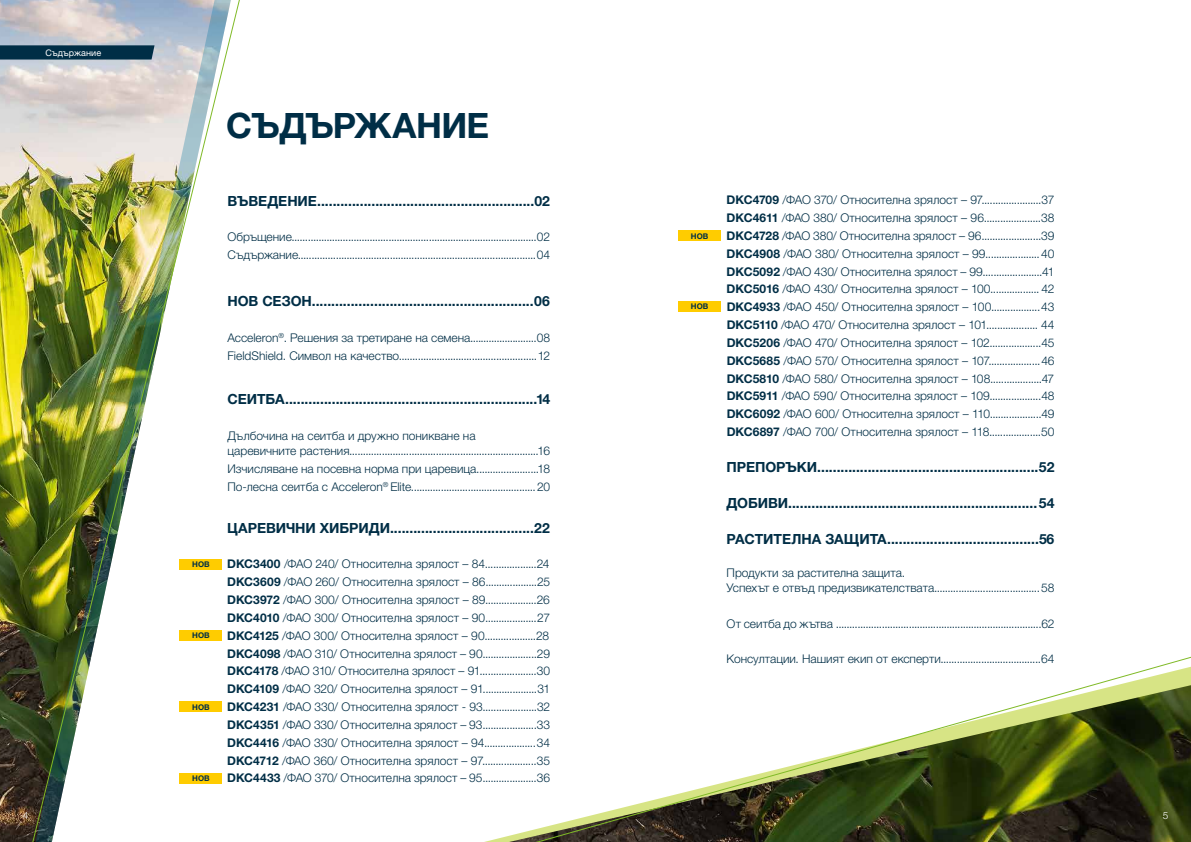
<style>
.page{position:relative;width:1191px;height:842px;background:#fff}
.page>*{position:absolute;margin:0;border:0;box-sizing:border-box;transform-origin:0 0}
.t1{font:700 35px "Helvetica Neue LTW1 G";letter-spacing:-.02em;color:#002e46}
.t2{font:700 14px "Helvetica Neue LTW1 G";letter-spacing:-.005em;color:#002e46}
.t3{font:300 12px/17.8px "Helvetica Neue LTW1 G";color:#002e46}
.t4{font:300 10px "Helvetica Neue LTW1 G";color:#fff}
.t5{font:9px "Helvetica Neue OT";letter-spacing:.01em;color:#fff}
.t6{font:700 7.8px "Helvetica Neue LTW1 G";letter-spacing:.01em;color:#002e46}
.s1{font-weight:700}
</style>
<div class="page">
<img style="left:0;top:0;width:506px;height:842px">
<svg style="left:0;top:45px;width:29px;height:15px"></svg>
<img style="left:29px;top:0;width:215px;height:842px">
<svg style="left:506px;top:656px;width:685px;height:186px"></svg>
<div style="left:180px;top:559px;width:42px;height:11px;background:#fc0"></div>
<div style="left:180px;top:630px;width:42px;height:11px;background:#fc0"></div>
<div style="left:180px;top:701px;width:42px;height:11px;background:#fc0"></div>
<div style="left:180px;top:773px;width:42px;height:11px;background:#fc0"></div>
<div style="left:678px;top:230px;width:43px;height:11px;background:#fc0"></div>
<div style="left:678px;top:301px;width:43px;height:11px;background:#fc0"></div>
<p class="t5" style="left:45px;top:47px;width:57px">Съдържание</p>
<h1 class="t1" style="left:226px;top:104px;width:264px">СЪДЪРЖАНИЕ</h1>
<p class="t6" style="left:192px;top:560px;width:19px">НОВ</p>
<p class="t6" style="left:192px;top:630px;width:19px">НОВ</p>
<p class="t6" style="left:192px;top:702px;width:19px">НОВ</p>
<p class="t6" style="left:192px;top:774px;width:19px">НОВ</p>
<p class="t2" style="left:227px;top:192px;width:324px">ВЪВЕДЕНИЕ........................................................02</p>
<p class="t3" style="left:227px;top:228px;width:324px">Обръщение...........................................................................................02<br>Съдържание........................................................................................04</p>
<p class="t2" style="left:227px;top:293px;width:324px">НОВ СЕЗОН.........................................................06</p>
<p class="t3" style="left:227px;top:329px;width:324px">Acceleron<sup>®</sup>. Решения за третиране на семена.........................08<br>FieldShield. Символ на качество...................................................12</p>
<p class="t2" style="left:227px;top:390px;width:324px">СЕИТБА.................................................................14</p>
<p class="t3" style="left:227px;top:428px;width:324px;line-height:15px">Дълбочина на сеитба и дружно поникване на<br>царевичните растения......................................................................16</p>
<p class="t3" style="left:227px;top:459px;width:324px">Изчисляване на посевна норма при царевица.......................18<br>По-лесна сеитба с Acceleron<sup>®</sup> Elite..............................................20</p>
<p class="t2" style="left:227px;top:519px;width:324px">ЦАРЕВИЧНИ ХИБРИДИ.....................................22</p>
<p class="t3" style="left:227px;top:555px;width:324px;text-align:justify"><span class="s1">DKC3400</span> /ФАО 240/ Относителна зрялост – 84...................24<br><span class="s1">DKC3609</span> /ФАО 260/ Относителна зрялост – 86...................25<br><span class="s1">DKC3972</span> /ФАО 300/ Относителна зрялост – 89...................26<br><span class="s1">DKC4010</span> /ФАО 300/ Относителна зрялост – 90...................27<br><span class="s1">DKC4125</span> /ФАО 300/ Относителна зрялост – 90...................28<br><span class="s1">DKC4098</span> /ФАО 310/ Относителна зрялост – 90....................29<br><span class="s1">DKC4178</span> /ФАО 310/ Относителна зрялост – 91.....................30<br><span class="s1">DKC4109</span> /ФАО 320/ Относителна зрялост – 91....................31<br><span class="s1">DKC4231</span> /ФАО 330/ Относителна зрялост - 93....................32<br><span class="s1">DKC4351</span> /ФАО 330/ Относителна зрялост – 93....................33<br><span class="s1">DKC4416</span> /ФАО 330/ Относителна зрялост – 94...................34<br><span class="s1">DKC4712</span> /ФАО 360/ Относителна зрялост – 97....................35<br><span class="s1">DKC4433</span> /ФАО 370/ Относителна зрялост – 95....................36</p>
<p class="t6" style="left:691px;top:231px;width:19px">НОВ</p>
<p class="t6" style="left:691px;top:302px;width:19px">НОВ</p>
<p class="t3" style="left:726px;top:191px;width:329px;text-align:justify"><span class="s1">DKC4709</span> /ФАО 370/ Относителна зрялост – 97......................37<br><span class="s1">DKC4611</span> /ФАО 380/ Относителна зрялост – 96.....................38<br><span class="s1">DKC4728</span> /ФАО 380/ Относителна зрялост – 96......................39<br><span class="s1">DKC4908</span> /ФАО 380/ Относителна зрялост – 99....................40<br><span class="s1">DKC5092</span> /ФАО 430/ Относителна зрялост – 99......................41<br><span class="s1">DKC5016</span> /ФАО 430/ Относителна зрялост – 100.................. 42<br><span class="s1">DKC4933</span> /ФАО 450/ Относителна зрялост – 100..................43<br><span class="s1">DKC5110</span> /ФАО 470/ Относителна зрялост – 101................... 44<br><span class="s1">DKC5206</span> /ФАО 470/ Относителна зрялост – 102...................45<br><span class="s1">DKC5685</span> /ФАО 570/ Относителна зрялост – 107...................46<br><span class="s1">DKC5810</span> /ФАО 580/ Относителна зрялост – 108...................47<br><span class="s1">DKC5911</span> /ФАО 590/ Относителна зрялост – 109...................48<br><span class="s1">DKC6092</span> /ФАО 600/ Относителна зрялост – 110...................49<br><span class="s1">DKC6897</span> /ФАО 700/ Относителна зрялост – 118...................50</p>
<p class="t2" style="left:726px;top:458px;width:329px">ПРЕПОРЪКИ.........................................................52</p>
<p class="t2" style="left:726px;top:494px;width:329px">ДОБИВИ................................................................54</p>
<p class="t2" style="left:726px;top:530px;width:329px">РАСТИТЕЛНА ЗАЩИТА.......................................56</p>
<p class="t3" style="left:726px;top:565px;width:329px;line-height:15px">Продукти за растителна защита.<br>Успехът е отвъд предизвикателствата....................................... 58</p>
<p class="t3" style="left:726px;top:614px;width:329px">От сеитба до жътва ............................................................................62</p>
<p class="t3" style="left:726px;top:650px;width:329px">Консултации. Нашият екип от експерти.....................................64</p>
<p class="t4" style="left:23px;top:810px;width:7px">4</p>
<p class="t4" style="left:1162px;top:810px;width:7px">5</p>
</div>
